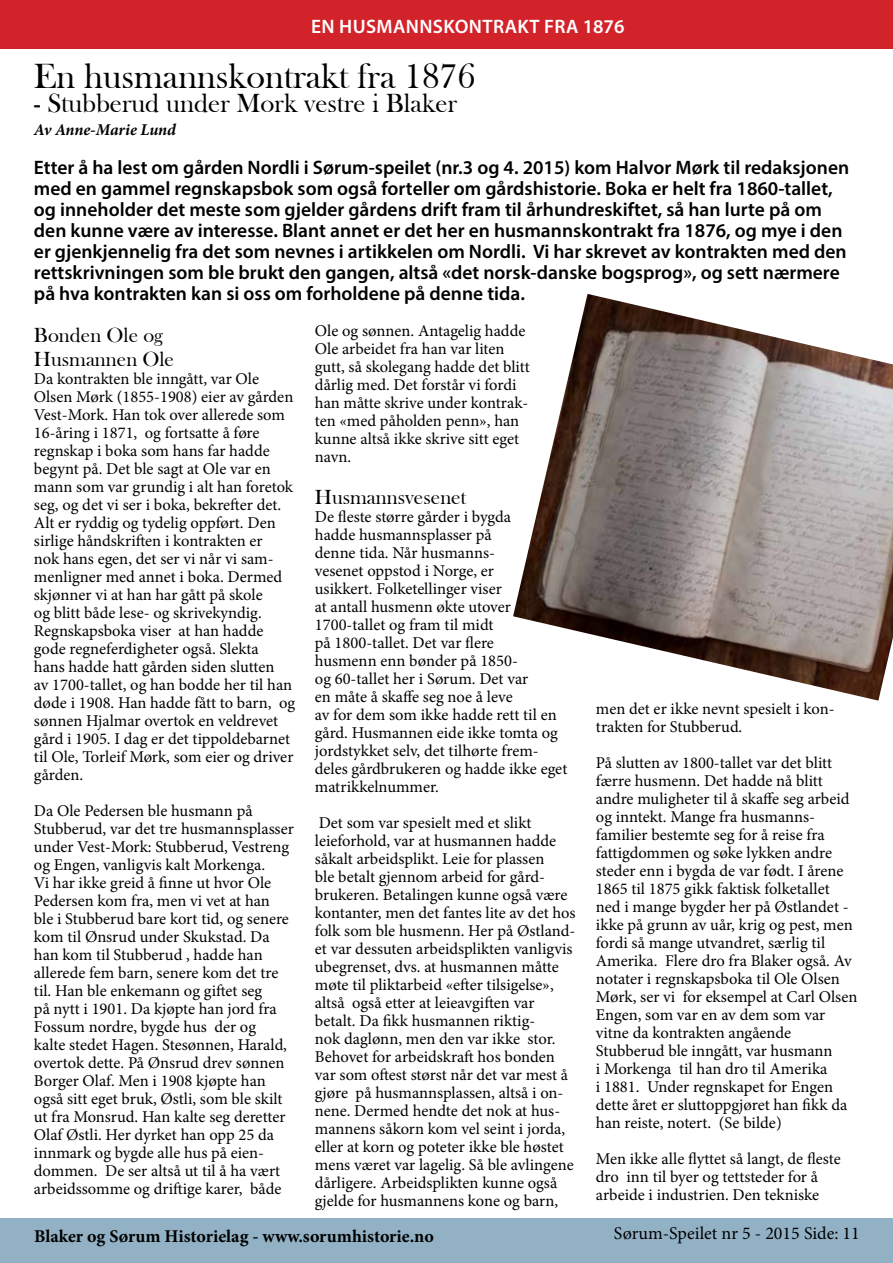
<style>
.page{position:relative;width:893px;height:1263px;background:#fff}
.page>*{position:absolute;margin:0;border:0;box-sizing:border-box;transform-origin:0 0}
.t1{font:36px "Bask Old Face";color:#000}
.t2{font:27px "Bask Old Face";color:#000}
.t3{font:21px/24px "Bask Old Face";color:#000}
.t4{font:600 19.5px/21px "Myriad Pro";color:#000}
.t5{font:600 19.5px "Myriad Pro";letter-spacing:.02em;color:#fff}
.t6{font:700 18px "Minion Pro";color:#000}
.t7{font:18px "Minion Pro";color:#000}
.t8{font:16.5px/18px "Minion Pro";color:#000}
.t9{font:italic 700 16.5px "Minion Pro";letter-spacing:-.01em;color:#000}
</style>
<div class="page">
<div style="left:0;top:1218px;width:893px;height:45px;background:#92b1c5"></div>
<div style="left:0;top:0;width:893px;height:49px;background:#d2232a"></div>
<img style="left:513px;top:294px;width:380px;height:407px">
<p class="t5" style="left:311px;top:14px;width:315px">EN HUSMANNSKONTRAKT FRA 1876</p>
<h1 class="t1" style="left:34px;top:57px;width:443px">En husmannskontrakt fra 1876</h1>
<h2 class="t2" style="left:34px;top:88px;width:425px">- Stubberud under Mork vestre i Blaker</h2>
<p class="t9" style="left:34px;top:118px;width:144px">Av Anne-Marie Lund</p>
<p class="t4" style="left:34px;top:156px;width:817px">Etter å ha lest om gården Nordli i Sørum-speilet (nr.3 og 4. 2015) kom Halvor Mørk til redaksjonen med en gammel regnskapsbok som også forteller om gårdshistorie. Boka er helt fra 1860-tallet, og inneholder det meste som gjelder gårdens drift fram til århundreskiftet, så han lurte på om den kunne være av interesse. Blant annet er det her en husmannskontrakt fra 1876, og mye i den er gjenkjennelig fra det som nevnes i artikkelen om Nordli. Vi har skrevet av kontrakten med den rettskrivningen som ble brukt den gangen, altså «det norsk-danske bogsprog», og sett nærmere på hva kontrakten kan si oss om forholdene på denne tida.</p>
<p class="t3" style="left:34px;top:323px;width:142px">Bonden Ole og<br>Husmannen Ole</p>
<p class="t8" style="left:34px;top:370px;width:263px">Da kontrakten ble inngått, var Ole Olsen Mørk (1855-1908) eier av gården Vest-Mork. Han tok over allerede som 16-åring i 1871, og fortsatte å føre regnskap i boka som hans far hadde begynt på. Det ble sagt at Ole var en mann som var grundig i alt han foretok seg, og det vi ser i boka, bekrefter det.<br>Alt er ryddig og tydelig oppført. Den sirlige håndskriften i kontrakten er<br>nok hans egen, det ser vi når vi sam&shy;menligner med annet i boka. Dermed skjønner vi at han har gått på skole<br>og blitt både lese- og skrivekyndig.<br>Regnskapsboka viser at han hadde gode regneferdigheter også. Slekta<br>hans hadde hatt gården siden slutten<br>av 1700-tallet, og han bodde her til han døde i 1908. Han hadde fått to barn, og sønnen Hjalmar overtok en veldrevet gård i 1905. I dag er det tippoldebarnet til Ole, Torleif Mørk, som eier og driver gården.</p>
<p class="t8" style="left:34px;top:802px;width:262px">Da Ole Pedersen ble husmann på Stubberud, var det tre husmannsplasser under Vest-Mork: Stubberud, Vestreng og Engen, vanligvis kalt Morkenga.<br>Vi har ikke greid å finne ut hvor Ole Pedersen kom fra, men vi vet at han<br>ble i Stubberud bare kort tid, og senere kom til Ønsrud under Skukstad. Da han kom til Stubberud , hadde han allerede fem barn, senere kom det tre til. Han ble enkemann og giftet seg<br>på nytt i 1901. Da kjøpte han jord fra Fossum nordre, bygde hus der og<br>kalte stedet Hagen. Stesønnen, Harald, overtok dette. På Ønsrud drev sønnen Borger Olaf. Men i 1908 kjøpte han også sitt eget bruk, Østli, som ble skilt ut fra Monsrud. Han kalte seg deretter Olaf Østli. Her dyrket han opp 25 da innmark og bygde alle hus på eien&shy;dommen. De ser altså ut til å ha vært arbeidssomme og driftige karer, både</p>
<p class="t8" style="left:315px;top:322px;width:216px">Ole og sønnen. Antagelig hadde<br>Ole arbeidet fra han var liten gutt, så skolegang hadde det blitt dårlig med. Det forstår vi fordi han måtte skrive under kontrak&shy;ten «med påholden penn», han kunne altså ikke skrive sitt eget navn.</p>
<p class="t3" style="left:315px;top:485px;width:153px">Husmannsvesenet</p>
<p class="t8" style="left:315px;top:508px;width:254px">De fleste større gårder i bygda<br>hadde husmannsplasser på<br>denne tida. Når husmanns-<br>vesenet oppstod i Norge, er<br>usikkert. Folketellinger viser<br>at antall husmenn økte utover<br>1700-tallet og fram til midt<br>på 1800-tallet. Det var flere<br>husmenn enn bønder på 1850-<br>og 60-tallet her i Sørum. Det var<br>en måte å skaffe seg noe å leve<br>av for dem som ikke hadde rett til en gård. Husmannen eide ikke tomta og jordstykket selv, det tilhørte frem&shy;deles gårdbrukeren og hadde ikke eget matrikkelnummer.</p>
<p class="t8" style="left:315px;top:814px;width:262px">Det som var spesielt med et slikt leieforhold, var at husmannen hadde såkalt arbeidsplikt. Leie for plassen<br>ble betalt gjennom arbeid for gård&shy;brukeren. Betalingen kunne også være kontanter, men det fantes lite av det hos folk som ble husmenn. Her på Østland&shy;et var dessuten arbeidsplikten vanligvis ubegrenset, dvs. at husmannen måtte møte til pliktarbeid «efter tilsigelse», altså også etter at leieavgiften var betalt. Da fikk husmannen riktig-<br>nok daglønn, men den var ikke stor.<br>Behovet for arbeidskraft hos bonden var som oftest størst når det var mest å gjøre på husmannsplassen, altså i on&shy;nene. Dermed hendte det nok at hus&shy;mannens såkorn kom vel seint i jorda, eller at korn og poteter ikke ble høstet mens været var lagelig. Så ble avlingene dårligere. Arbeidsplikten kunne også gjelde for husmannens kone og barn,</p>
<p class="t8" style="left:596px;top:700px;width:240px">men det er ikke nevnt spesielt i kon&shy;trakten for Stubberud.</p>
<p class="t8" style="left:596px;top:754px;width:263px">På slutten av 1800-tallet var det blitt færre husmenn. Det hadde nå blitt andre muligheter til å skaffe seg arbeid og inntekt. Mange fra husmanns&shy;familier bestemte seg for å reise fra fattigdommen og søke lykken andre steder enn i bygda de var født. I årene 1865 til 1875 gikk faktisk folketallet ned i mange bygder her på Østlandet - ikke på grunn av uår, krig og pest, men fordi så mange utvandret, særlig til Amerika. Flere dro fra Blaker også. Av notater i regnskapsboka til Ole Olsen Mørk, ser vi for eksempel at Carl Olsen Engen, som var en av dem som var vitne da kontrakten angående Stubberud ble inngått, var husmann<br>i Morkenga til han dro til Amerika<br>i 1881. Under regnskapet for Engen dette året er sluttoppgjøret han fikk da han reiste, notert. (Se bilde)</p>
<p class="t8" style="left:596px;top:1150px;width:246px">Men ikke alle flyttet så langt, de fleste dro inn til byer og tettsteder for å arbeide i industrien. Den tekniske</p>
<p class="t6" style="left:34px;top:1223px;width:401px">Blaker og Sørum Historielag - www.sorumhistorie.no</p>
<p class="t7" style="left:614px;top:1221px;width:247px">Sørum-Speilet nr 5 - 2015 Side: 11</p>
</div>
